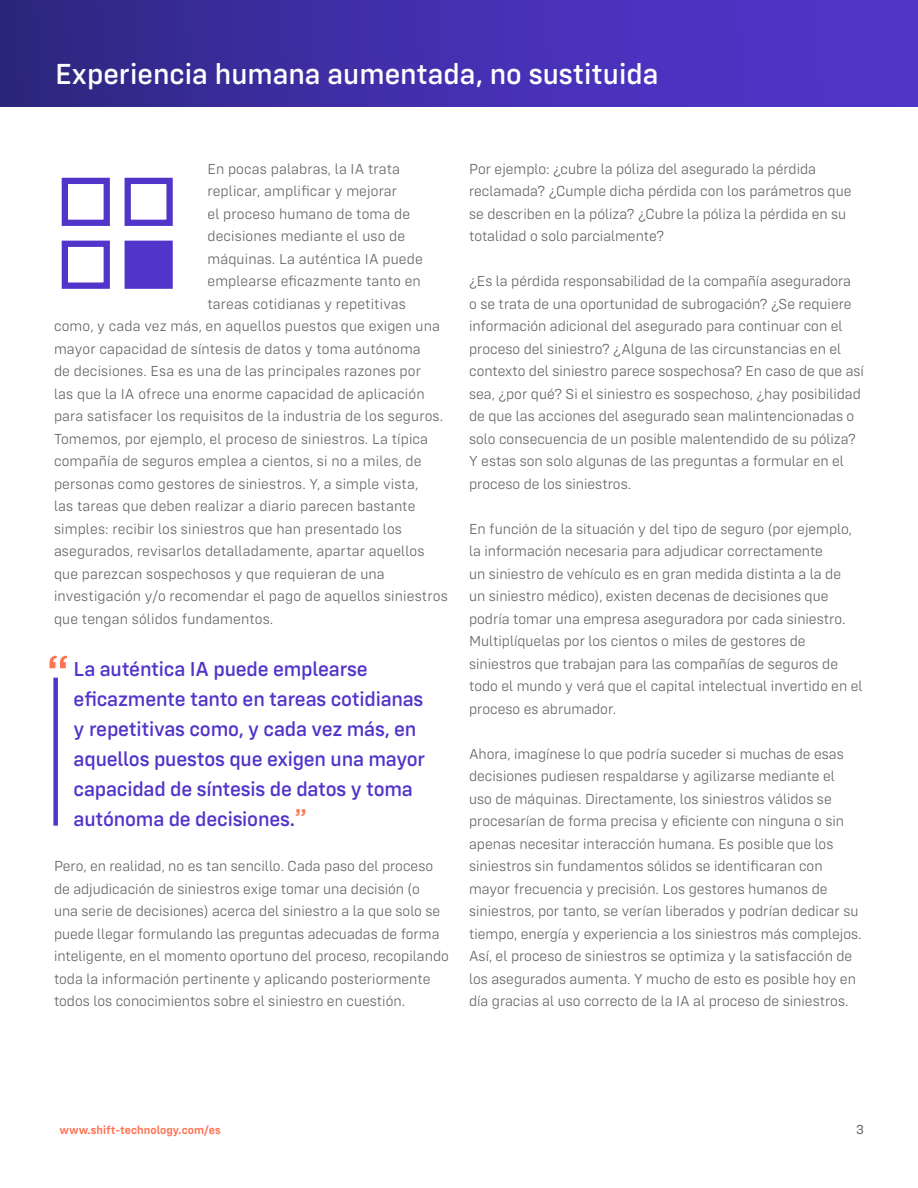
<style>
.page{position:relative;width:918px;height:1188px;background:#fff}
.page>*{position:absolute;margin:0;border:0;box-sizing:border-box;transform-origin:0 0}
.t1{font:500 30px "Config Rounded";color:#fff}
.t2{font:500 21px/30px "Config Rounded";letter-spacing:-.01em;color:#5134c9}
.t3{font:300 15px/22.5px "Config Rounded";color:#616161}
.t4{font:13.5px "Config Rounded";color:#616162}
.t5{font:600 12px "Config Rounded";color:#ff7353}
.s1{font-family:"Gotham";font-size:24px;color:#ff7353}
</style>
<div class="page">
<div style="left:0;top:0;width:918px;height:107px;background:linear-gradient(to right,#2f2884,#5636d3)"></div>
<div style="left:53px;top:678px;width:5px;height:148px;background:#5134c9"></div>
<svg style="left:49px;top:656px;width:18px;height:12px"></svg>
<div style="left:62px;top:178px;width:48px;height:48px;border:6px solid #5134c9"></div>
<div style="left:125px;top:178px;width:48px;height:48px;border:6px solid #5134c9"></div>
<div style="left:62px;top:241px;width:48px;height:48px;border:6px solid #5134c9"></div>
<div style="left:128px;top:244px;width:42px;height:42px;background:#5134c9"></div>
<div style="left:125px;top:241px;width:48px;height:48px;border:6px solid #5134c9"></div>
<h1 class="t1" style="left:55px;top:56px;width:605px">Experiencia humana aumentada, no sustituida</h1>
<p class="t3" style="left:207px;top:157px;width:194px">En pocas palabras, la IA trata</p>
<p class="t3" style="left:207px;top:180px;width:191px">replicar, amplificar y mejorar</p>
<p class="t3" style="left:207px;top:202px;width:204px">el proceso humano de toma de</p>
<p class="t3" style="left:207px;top:225px;width:199px">decisiones mediante el uso de</p>
<p class="t3" style="left:207px;top:247px;width:217px">máquinas. La auténtica IA puede</p>
<p class="t3" style="left:207px;top:270px;width:215px">emplearse eficazmente tanto en</p>
<p class="t3" style="left:207px;top:292px;width:200px">tareas cotidianas y repetitivas</p>
<p class="t3" style="left:54px;top:315px;width:387px">como, y cada vez más, en aquellos puestos que exigen una</p>
<p class="t3" style="left:54px;top:337px;width:368px">mayor capacidad de síntesis de datos y toma autónoma</p>
<p class="t3" style="left:54px;top:360px;width:369px">de decisiones. Esa es una de las principales razones por</p>
<p class="t3" style="left:54px;top:382px;width:372px">las que la IA ofrece una enorme capacidad de aplicación</p>
<p class="t3" style="left:54px;top:405px;width:391px">para satisfacer los requisitos de la industria de los seguros.</p>
<p class="t3" style="left:54px;top:427px;width:376px">Tomemos, por ejemplo, el proceso de siniestros. La típica</p>
<p class="t3" style="left:54px;top:450px;width:369px">compañía de seguros emplea a cientos, si no a miles, de</p>
<p class="t3" style="left:54px;top:472px;width:366px">personas como gestores de siniestros. Y, a simple vista,</p>
<p class="t3" style="left:54px;top:495px;width:363px">las tareas que deben realizar a diario parecen bastante</p>
<p class="t3" style="left:54px;top:517px;width:350px">simples: recibir los siniestros que han presentado los</p>
<p class="t3" style="left:54px;top:540px;width:372px">asegurados, revisarlos detalladamente, apartar aquellos</p>
<p class="t3" style="left:54px;top:562px;width:332px">que parezcan sospechosos y que requieran de una</p>
<p class="t3" style="left:54px;top:585px;width:395px">investigación y/o recomendar el pago de aquellos siniestros</p>
<p class="t3" style="left:54px;top:607px;width:221px">que tengan sólidos fundamentos.</p>
<h2 class="t2" style="left:74px;top:653px;width:353px">La auténtica IA puede emplearse eficazmente tanto en tareas cotidianas y repetitivas como, y cada vez más, en aquellos puestos que exigen una mayor capacidad de síntesis de datos y toma autónoma de decisiones.<span class="s1">”</span></h2>
<p class="t3" style="left:54px;top:855px;width:396px">Pero, en realidad, no es tan sencillo. Cada paso del proceso de adjudicación de siniestros exige tomar una decisión (o<br>una serie de decisiones) acerca del siniestro a la que solo se puede llegar formulando las preguntas adecuadas de forma inteligente, en el momento oportuno del proceso, recopilando toda la información pertinente y aplicando posteriormente todos los conocimientos sobre el siniestro en cuestión.</p>
<p class="t3" style="left:469px;top:157px;width:384px">Por ejemplo: ¿cubre la póliza del asegurado la pérdida reclamada? ¿Cumple dicha pérdida con los parámetros que se describen en la póliza? ¿Cubre la póliza la pérdida en su totalidad o solo parcialmente?</p>
<p class="t3" style="left:469px;top:270px;width:396px">¿Es la pérdida responsabilidad de la compañía aseguradora<br>o se trata de una oportunidad de subrogación? ¿Se requiere información adicional del asegurado para continuar con el proceso del siniestro? ¿Alguna de las circunstancias en el contexto del siniestro parece sospechosa? En caso de que así sea, ¿por qué? Si el siniestro es sospechoso, ¿hay posibilidad de que las acciones del asegurado sean malintencionadas o solo consecuencia de un posible malentendido de su póliza?<br>Y estas son solo algunas de las preguntas a formular en el proceso de los siniestros.</p>
<p class="t3" style="left:469px;top:517px;width:395px">En función de la situación y del tipo de seguro (por ejemplo, la información necesaria para adjudicar correctamente<br>un siniestro de vehículo es en gran medida distinta a la de<br>un siniestro médico), existen decenas de decisiones que podría tomar una empresa aseguradora por cada siniestro.<br>Multiplíquelas por los cientos o miles de gestores de siniestros que trabajan para las compañías de seguros de todo el mundo y verá que el capital intelectual invertido en el proceso es abrumador.</p>
<p class="t3" style="left:469px;top:742px;width:394px">Ahora, imagínese lo que podría suceder si muchas de esas decisiones pudiesen respaldarse y agilizarse mediante el<br>uso de máquinas. Directamente, los siniestros válidos se procesarían de forma precisa y eficiente con ninguna o sin apenas necesitar interacción humana. Es posible que los siniestros sin fundamentos sólidos se identificaran con mayor frecuencia y precisión. Los gestores humanos de siniestros, por tanto, se verían liberados y podrían dedicar su tiempo, energía y experiencia a los siniestros más complejos.<br>Así, el proceso de siniestros se optimiza y la satisfacción de los asegurados aumenta. Y mucho de esto es posible hoy en día gracias al uso correcto de la IA al proceso de siniestros.</p>
<p class="t5" style="left:59px;top:1123px;width:163px">www.shift-technology.com/es</p>
<p class="t4" style="left:856px;top:1121px;width:9px">3</p>
</div>
